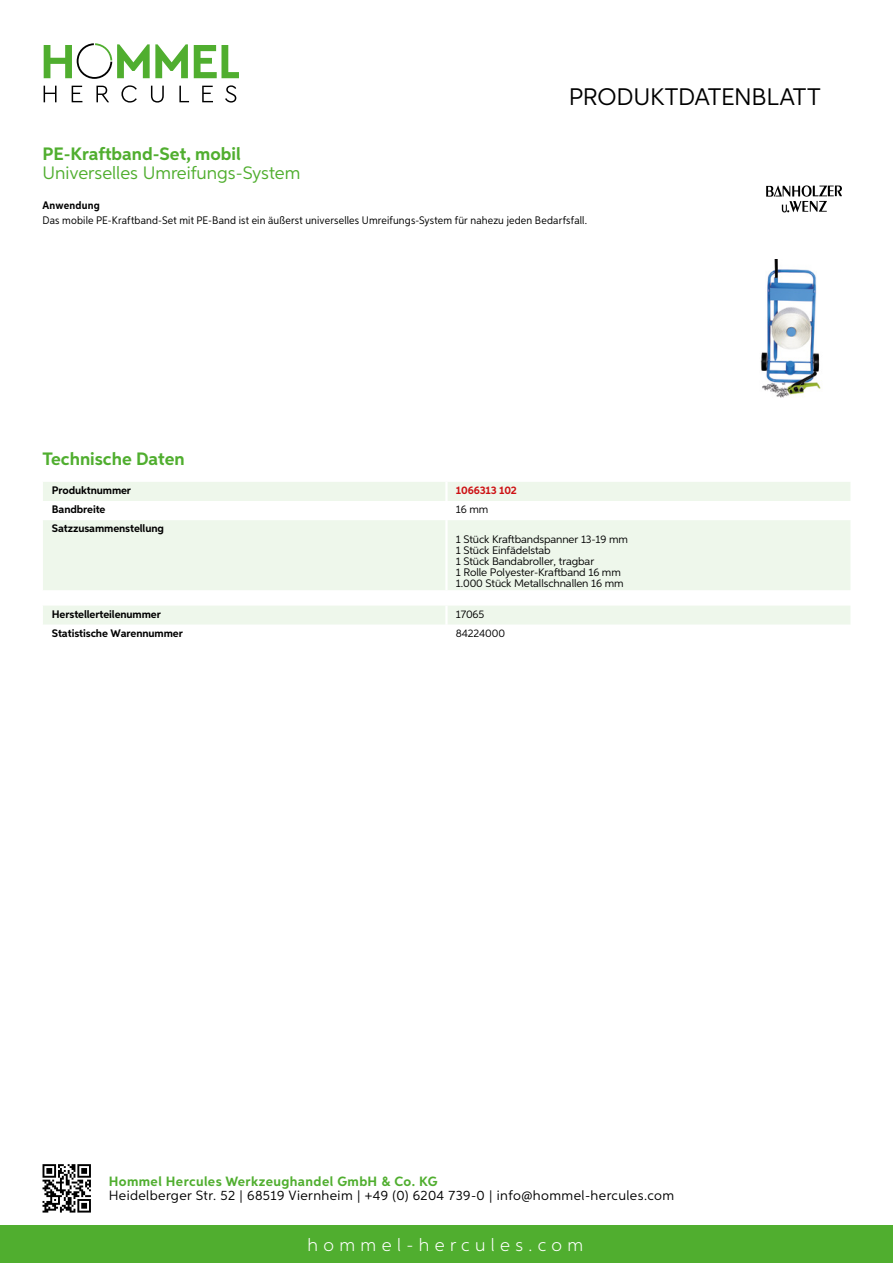
<style>
.page{position:relative;width:893px;height:1263px;background:#fff}
.page>*{position:absolute;margin:0;border:0;box-sizing:border-box;transform-origin:0 0}
.t1{font:24px "Aspira";letter-spacing:-.01em;color:#000}
.t2{font:700 18px "Aspira";color:#50ae2f}
.t3{font:18px "Aspira";color:#50ae2f}
.t4{font:300 18px "Aspira";letter-spacing:.3em;color:#fff}
.t5{font:13.5px "Aspira";letter-spacing:.03em;color:#000}
.t6{font:700 13.5px "Aspira";letter-spacing:.03em;color:#50ae2f}
.t7{font:10.95px/10.9px "Aspira";letter-spacing:-.01em;color:#000}
.t8{font:10.95px "Aspira Nar";letter-spacing:.015em;color:#000}
.t9{font:700 10.95px "Aspira";letter-spacing:-.01em;color:#000}
.t10{font:700 10.95px "Aspira";letter-spacing:-.01em;color:#cd1013}
.t11{font:700 10.95px "Aspira Nar";letter-spacing:.02em;color:#000}
</style>
<div class="page">
<div style="left:0;top:1226px;width:893px;height:37px;background:#50ae2f"></div>
<svg style="left:43px;top:1164px;width:48px;height:48px"></svg>
<svg style="left:194px;top:45px;width:45px;height:33px"></svg>
<svg style="left:44px;top:43px;width:144px;height:36px"></svg>
<svg style="left:44px;top:86px;width:13px;height:16px"></svg>
<svg style="left:72px;top:86px;width:10px;height:16px"></svg>
<svg style="left:96px;top:86px;width:13px;height:16px"></svg>
<svg style="left:121px;top:85px;width:16px;height:18px"></svg>
<svg style="left:151px;top:86px;width:13px;height:17px"></svg>
<svg style="left:179px;top:86px;width:10px;height:16px"></svg>
<svg style="left:202px;top:86px;width:11px;height:16px"></svg>
<svg style="left:225px;top:85px;width:11px;height:18px"></svg>
<div style="left:43px;top:520px;width:807px;height:70px;background:#eef7eb"></div>
<div style="left:43px;top:482px;width:807px;height:19px;background:#eef7eb"></div>
<hr style="left:445px;top:520px;width:3px;height:70px;background:#fff">
<div style="left:43px;top:606px;width:807px;height:19px;background:#eef7eb"></div>
<img style="left:760px;top:259px;width:61px;height:139px">
<svg style="left:766px;top:185px;width:76px;height:27px"></svg>
<h1 class="t1" style="left:569px;top:82px;width:253px">Produktdatenblatt</h1>
<h2 class="t2" style="left:43px;top:142px;width:200px">PE-Kraftband-Set, mobil</h2>
<h2 class="t3" style="left:43px;top:162px;width:259px">U niverselles U mreifungs-System</h2>
<p class="t11" style="left:43px;top:199px;width:59px">Anwendung</p>
<p class="t8" style="left:43px;top:214px;width:546px">Das mobile PE-Kraftband-Set mit PE-Band ist ein äußerst universelles Umreifungs-System für nahezu jeden Bedarfsfall.</p>
<h2 class="t2" style="left:43px;top:448px;width:144px">Technische Daten</h2>
<p class="t9" style="left:52px;top:483px;width:81px">Produktnummer</p>
<p class="t10" style="left:456px;top:483px;width:63px">1066313 102</p>
<p class="t9" style="left:52px;top:502px;width:55px">Bandbreite</p>
<p class="t7" style="left:456px;top:503px;width:34px">16 mm</p>
<p class="t9" style="left:52px;top:521px;width:114px">Satzzusammenstellung</p>
<p class="t7" style="left:456px;top:534px;width:174px">1 Stück Kraftbandspanner 13-19 mm<br>1 Stück Einfädelstab<br>1 Stück Bandabroller, tragbar<br>1 Rolle Polyester-Kraftband 16 mm<br>1.000 Stück Metallschnallen 16 mm</p>
<p class="t9" style="left:52px;top:607px;width:111px">Herstellerteilenummer</p>
<p class="t7" style="left:456px;top:608px;width:30px">17065</p>
<p class="t9" style="left:52px;top:626px;width:132px">Statistische Warennummer</p>
<p class="t7" style="left:456px;top:627px;width:51px">84224000</p>
<p class="t6" style="left:109px;top:1172px;width:330px">Hommel Hercules Werkzeughandel GmbH &amp; Co. KG</p>
<p class="t5" style="left:109px;top:1187px;width:567px">Heidelberger Str. 52 | 68519 Viernheim | +49 (0) 6204 739-0 | info@hommel-hercules.com</p>
<h2 class="t4" style="left:307px;top:1234px;width:277px">hommel-hercules.com</h2>
</div>
